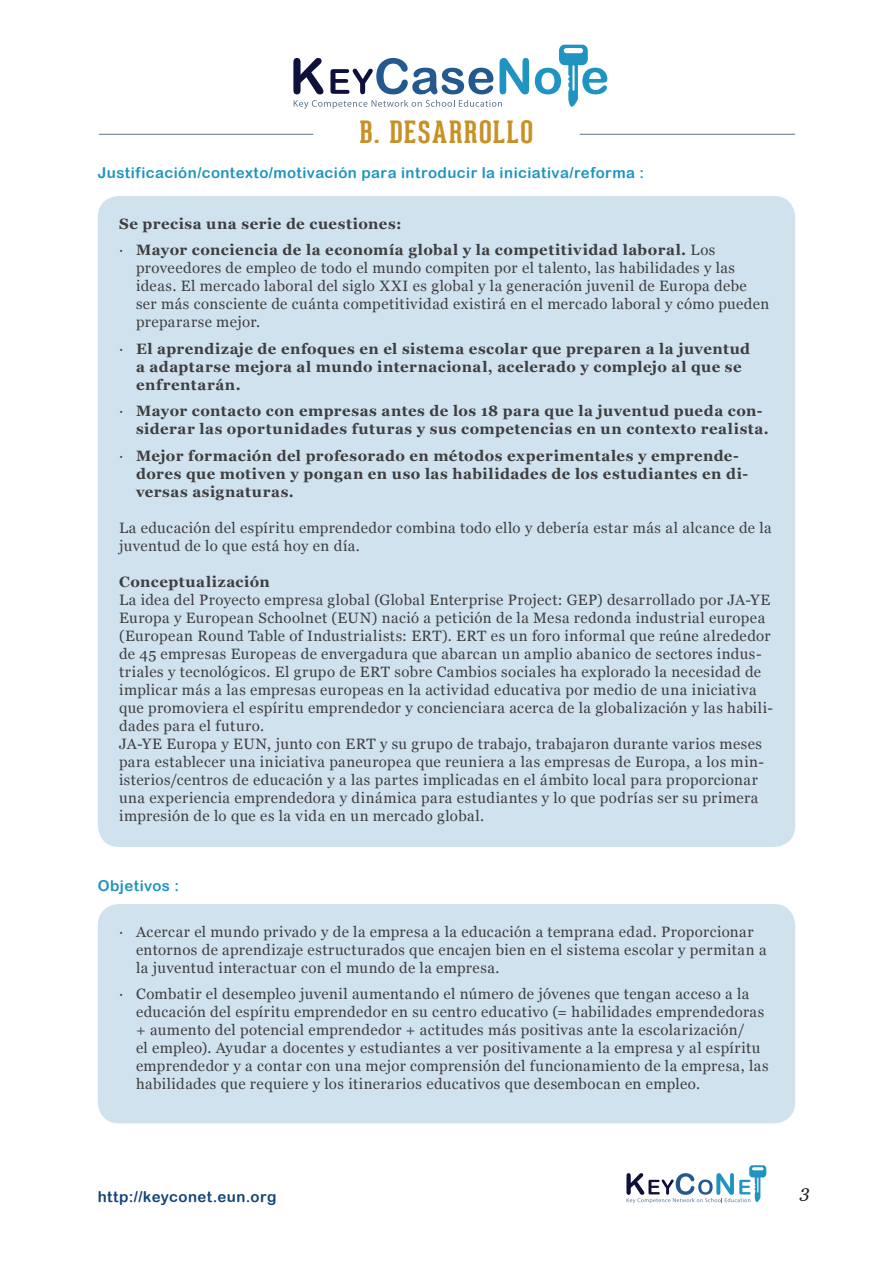
<style>
.page{position:relative;width:893px;height:1263px;background:#fff}
.page>*{position:absolute;margin:0;border:0;box-sizing:border-box;transform-origin:0 0}
.t1{font:700 30px "Geared Slab";letter-spacing:.05em;color:#c89125}
.t2{font:italic 18px "Georgia";color:#231f20}
.courant{font:15px/18px "Georgia";letter-spacing:.025em;color:#3e3e3f}
.courant-2{font:700 15px/18px "Georgia";letter-spacing:.03em;color:#3e3e3f}
.courant-3{font:15px "Arial Rounded MT Bold";letter-spacing:.03em;color:#2094c0}
.courant-4{font:15px "Arial Rounded MT Bold";letter-spacing:.03em;color:#144477}
.s1{font-weight:700}
.s2{font-weight:400}
</style>
<div class="page">
<svg style="left:626px;top:1165px;width:140px;height:38px"></svg>
<svg style="left:293px;top:58px;width:30px;height:36px"></svg>
<svg style="left:294px;top:100px;width:208px;height:9px"></svg>
<svg style="left:330px;top:58px;width:163px;height:36px"></svg>
<svg style="left:500px;top:58px;width:29px;height:36px"></svg>
<svg style="left:535px;top:45px;width:72px;height:62px"></svg>
<div style="left:98px;top:196px;width:697px;height:651px;background:#d1e2ef;border-radius:21px"></div>
<hr style="left:580px;top:134px;width:215px;height:1px;background:#5e768a">
<hr style="left:99px;top:134px;width:214px;height:1px;background:#5e768a">
<div style="left:98px;top:904px;width:697px;height:219px;background:#d1e2ef;border-radius:21px"></div>
<p class="t1" style="left:360px;top:113px;width:175px">B. DESARROLLO</p>
<p class="courant-3" style="left:98px;top:164px;width:548px">Justificación/contexto/motivación para introducir la iniciativa/reforma :</p>
<p class="courant-2" style="left:119px;top:214px;width:284px">Se precisa una serie de cuestiones:</p>
<p class="courant" style="left:136px;top:241px;width:635px;text-indent:-17px">∙ <span class="s1">Mayor conciencia de la economía global y la competitividad laboral.</span> Los proveedores de empleo de todo el mundo compiten por el talento, las habilidades y las ideas. El mercado laboral del siglo XXI es global y la generación juvenil de Europa debe ser más consciente de cuánta competitividad existirá en el mercado laboral y cómo pueden prepararse mejor.</p>
<p class="courant-2" style="left:136px;top:339px;width:616px;text-indent:-17px"><span class="s2">∙</span> El aprendizaje de enfoques en el sistema escolar que preparen a la juventud a adaptarse mejora al mundo internacional, acelerado y complejo al que se enfrentarán.</p>
<p class="courant-2" style="left:136px;top:402px;width:634px;text-indent:-17px"><span class="s2">∙</span> Mayor contacto con empresas antes de los 18 para que la juventud pueda con&shy;siderar las oportunidades futuras y sus competencias en un contexto realista.</p>
<p class="courant-2" style="left:136px;top:446px;width:613px;text-indent:-17px"><span class="s2">∙</span> Mejor formación del profesorado en métodos experimentales y emprende&shy;dores que motiven y pongan en uso las habilidades de los estudiantes en di&shy;versas asignaturas.</p>
<p class="courant" style="left:119px;top:519px;width:654px">La educación del espíritu emprendedor combina todo ello y debería estar más al alcance de la juventud de lo que está hoy en día.</p>
<p class="courant-2" style="left:119px;top:572px;width:152px">Conceptualización</p>
<p class="courant" style="left:119px;top:591px;width:655px">La idea del Proyecto empresa global (Global Enterprise Project: GEP) desarrollado por JA-YE Europa y European Schoolnet (EUN) nació a petición de la Mesa redonda industrial europea (European Round Table of Industrialists: ERT). ERT es un foro informal que reúne alrededor de 45 empresas Europeas de envergadura que abarcan un amplio abanico de sectores indus&shy;triales y tecnológicos. El grupo de ERT sobre Cambios sociales ha explorado la necesidad de implicar más a las empresas europeas en la actividad educativa por medio de una iniciativa que promoviera el espíritu emprendedor y concienciara acerca de la globalización y las habili&shy;dades para el futuro.</p>
<p class="courant" style="left:119px;top:735px;width:647px">JA-YE Europa y EUN, junto con ERT y su grupo de trabajo, trabajaron durante varios meses para establecer una iniciativa paneuropea que reuniera a las empresas de Europa, a los min&shy;isterios/centros de educación y a las partes implicadas en el ámbito local para proporcionar una experiencia emprendedora y dinámica para estudiantes y lo que podrías ser su primera impresión de lo que es la vida en un mercado global.</p>
<p class="courant-3" style="left:98px;top:877px;width:83px">Objetivos :</p>
<p class="courant" style="left:136px;top:923px;width:632px;text-indent:-17px">∙ Acercar el mundo privado y de la empresa a la educación a temprana edad. Proporcionar entornos de aprendizaje estructurados que encajen bien en el sistema escolar y permitan a la juventud interactuar con el mundo de la empresa.</p>
<p class="courant" style="left:136px;top:985px;width:634px;text-indent:-17px">∙ Combatir el desempleo juvenil aumentando el número de jóvenes que tengan acceso a la educación del espíritu emprendedor en su centro educativo (= habilidades emprendedoras + aumento del potencial emprendedor + actitudes más positivas ante la escolarización/<br>el empleo). Ayudar a docentes y estudiantes a ver positivamente a la empresa y al espíritu emprendedor y a contar con una mejor comprensión del funcionamiento de la empresa, las habilidades que requiere y los itinerarios educativos que desembocan en empleo.</p>
<p class="courant-4" style="left:98px;top:1188px;width:180px">http://keyconet.eun.org</p>
<p class="t2" style="left:800px;top:1180px;width:11px">3</p>
</div>
